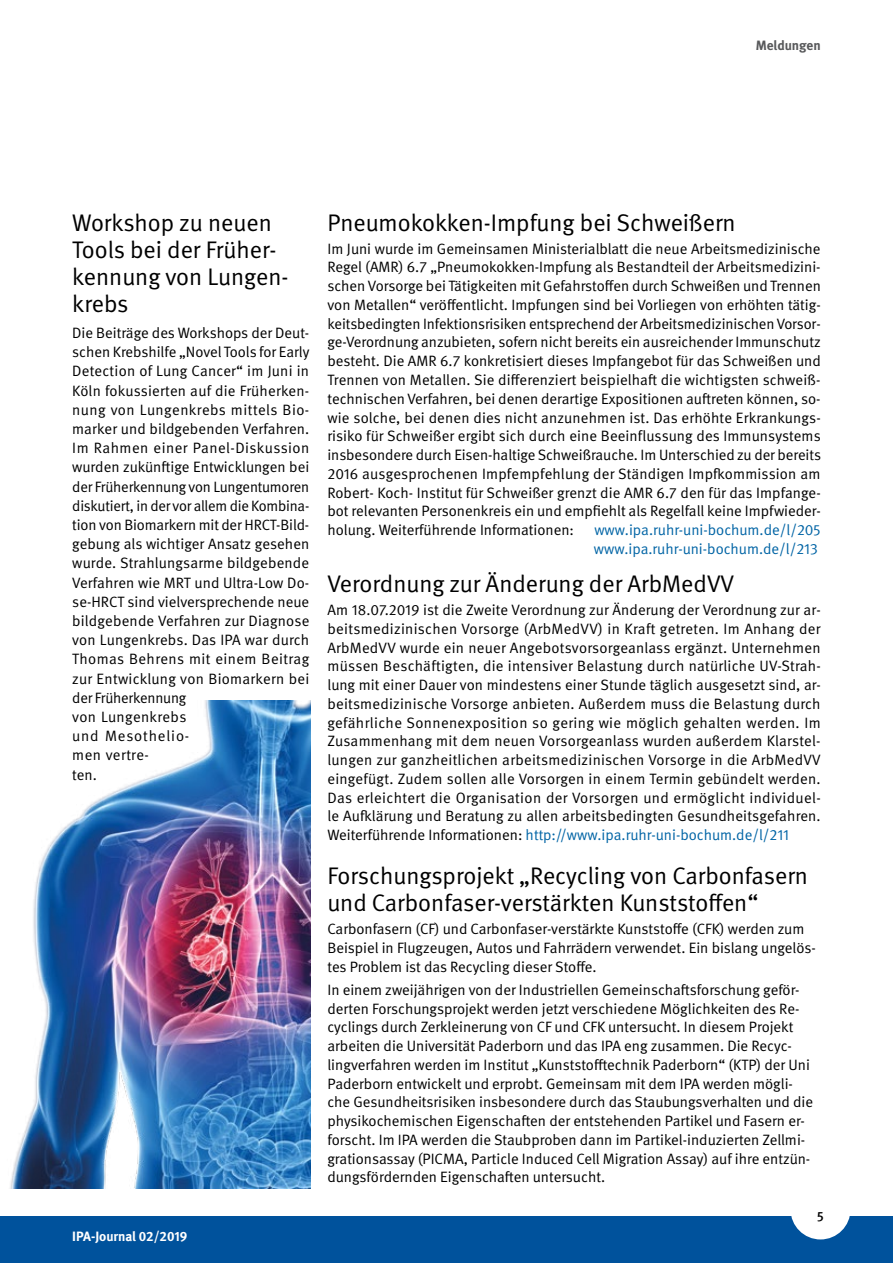
<style>
.page{position:relative;width:893px;height:1263px;background:#fff}
.page>*{position:absolute;margin:0;border:0;box-sizing:border-box;transform-origin:0 0}
.t1{font:24px/27px "DGUV Meta";color:#000}
.t2{font:15px/18.8px "DGUV Meta";color:#000}
.t3{font:15px/18.8px "DGUV Meta";color:#0064a5}
.t4{font:700 13.5px "DGUV Meta";letter-spacing:-.005em;color:#fff}
.t5{font:700 13.5px "DGUV Meta";color:#58595b}
.t6{font:500 13.5px "DGUV Meta";color:#000}
.s1{color:#0064a5}
</style>
<div class="page">
<div style="left:0;top:1216px;width:893px;height:47px;background:#00529c"></div>
<div style="left:791px;top:1179px;width:59px;height:60px;background:#fff;border-radius:50%"></div>
<img style="left:10px;top:701px;width:300px;height:487px">
<p class="t5" style="left:756px;top:37px;width:67px">Meldungen</p>
<h1 class="t1" style="left:72px;top:209px;width:218px">Workshop zu neuen<br>Tools bei der Früher&shy;kennung von Lungen&shy;krebs</h1>
<p class="t2" style="left:72px;top:324px;width:239px;line-height:19.2px">Die Beiträge des Workshops der Deut&shy;schen Krebshilfe „Novel Tools for Early<br>Detection of Lung Cancer“ im Juni in<br>Köln fokussierten auf die Früherken&shy;nung von Lungenkrebs mittels Bio&shy;marker und bildgebenden Verfahren.<br>Im Rahmen einer Panel-Diskussion wurden zukünftige Entwicklungen bei der Früherkennung von Lungentumoren diskutiert, in der vor allem die Kombina&shy;tion von Biomarkern mit der HRCT-Bild&shy;gebung als wichtiger Ansatz gesehen wurde. Strahlungsarme bildgebende<br>Verfahren wie MRT und Ultra-Low Do&shy;se-HRCT sind vielversprechende neue bildgebende Verfahren zur Diagnose von Lungenkrebs. Das IPA war durch<br>Thomas Behrens mit einem Beitrag zur Entwicklung von Biomarkern bei der Früherkennung<br>von Lungenkrebs<br>und Mesothelio-<br>men vertre-<br>ten.</p>
<p class="t4" style="left:72px;top:1228px;width:117px">IPA-Journal 02/2019</p>
<h1 class="t1" style="left:327px;top:209px;width:410px">Pneumokokken-Impfung bei Schweißern</h1>
<p class="t2" style="left:327px;top:239px;width:495px;text-align:justify">Im Juni wurde im Gemeinsamen Ministerialblatt die neue Arbeitsmedizinische Regel (AMR) 6.7 „Pneumokokken-Impfung als Bestandteil der Arbeitsmedizini&shy;schen Vorsorge bei Tätigkeiten mit Gefahrstoffen durch Schweißen und Trennen von Metallen“ veröffentlicht. Impfungen sind bei Vorliegen von erhöhten tätig&shy;keitsbedingten Infektionsrisiken entsprechend der Arbeitsmedizinischen Vorsor&shy;ge-Verordnung anzubieten, sofern nicht bereits ein ausreichender Immunschutz besteht. Die AMR 6.7 konkretisiert dieses Impfangebot für das Schweißen und Trennen von Metallen. Sie differenziert beispielhaft die wichtigsten schweiß&shy;technischen Verfahren, bei denen derartige Expositionen auftreten können, so&shy;wie solche, bei denen dies nicht anzunehmen ist. Das erhöhte Erkrankungs&shy;risiko für Schweißer ergibt sich durch eine Beeinflussung des Immunsystems insbesondere durch Eisen-haltige Schweißrauche. Im Unterschied zu der bereits 2016 ausgesprochenen Impfempfehlung der Ständigen Impfkommission am Robert- Koch- Institut für Schweißer grenzt die AMR 6.7 den für das Impfange&shy;bot relevanten Personenkreis ein und empfiehlt als Regelfall keine Impfwieder&shy;holung. Weiterführende Informationen:</p>
<p class="t3" style="left:594px;top:521px;width:228px">www.ipa.ruhr-uni-bochum.de/l/205 www.ipa.ruhr-uni-bochum.de/l/213</p>
<h1 class="t1" style="left:327px;top:571px;width:408px">Verordnung zur Änderung der ArbMedVV</h1>
<p class="t2" style="left:327px;top:601px;width:495px;text-align:justify">Am 18.07.2019 ist die Zweite Verordnung zur Änderung der Verordnung zur ar&shy;beitsmedizinischen Vorsorge (ArbMedVV) in Kraft getreten. Im Anhang der ArbMedVV wurde ein neuer Angebotsvorsorgeanlass ergänzt. Unternehmen müssen Beschäftigten, die intensiver Belastung durch natürliche UV-Strah&shy;lung mit einer Dauer von mindestens einer Stunde täglich ausgesetzt sind, ar&shy;beitsmedizinische Vorsorge anbieten. Außerdem muss die Belastung durch gefährliche Sonnenexposition so gering wie möglich gehalten werden. Im Zusammenhang mit dem neuen Vorsorgeanlass wurden außerdem Klarstel&shy;lungen zur ganzheitlichen arbeitsmedizinischen Vorsorge in die ArbMedVV eingefügt. Zudem sollen alle Vorsorgen in einem Termin gebündelt werden.<br>Das erleichtert die Organisation der Vorsorgen und ermöglicht individuel&shy;le Aufklärung und Beratung zu allen arbeitsbedingten Gesundheitsgefahren.<br>Weiterführende Informationen: <span class="s1">http://www.ipa.ruhr-uni-bochum.de/l/211</span></p>
<h1 class="t1" style="left:327px;top:863px;width:482px">Forschungsprojekt „Recycling von Carbonfasern und Carbonfaser-verstärkten Kunststoffen“</h1>
<p class="t2" style="left:327px;top:920px;width:490px">Carbonfasern (CF) und Carbonfaser-verstärkte Kunststoffe (CFK) werden zum<br>Beispiel in Flugzeugen, Autos und Fahrrädern verwendet. Ein bislang ungelös&shy;tes Problem ist das Recycling dieser Stoffe.</p>
<p class="t2" style="left:327px;top:981px;width:487px">In einem zweijährigen von der Industriellen Gemeinschaftsforschung geför&shy;derten Forschungsprojekt werden jetzt verschiedene Möglichkeiten des Re&shy;cyclings durch Zerkleinerung von CF und CFK untersucht. In diesem Projekt arbeiten die Universität Paderborn und das IPA eng zusammen. Die Recyc&shy;lingverfahren werden im Institut „Kunststofftechnik Paderborn“ (KTP) der Uni Paderborn entwickelt und erprobt. Gemeinsam mit dem IPA werden mögli&shy;che Gesundheitsrisiken insbesondere durch das Staubungsverhalten und die physikochemischen Eigenschaften der entstehenden Partikel und Fasern er&shy;forscht. Im IPA werden die Staubproben dann im Partikel-induzierten Zellmi&shy;grationsassay (PICMA, Particle Induced Cell Migration Assay) auf ihre entzün&shy;dungsfördernden Eigenschaften untersucht.</p>
<p class="t6" style="left:817px;top:1209px;width:8px">5</p>
</div>
